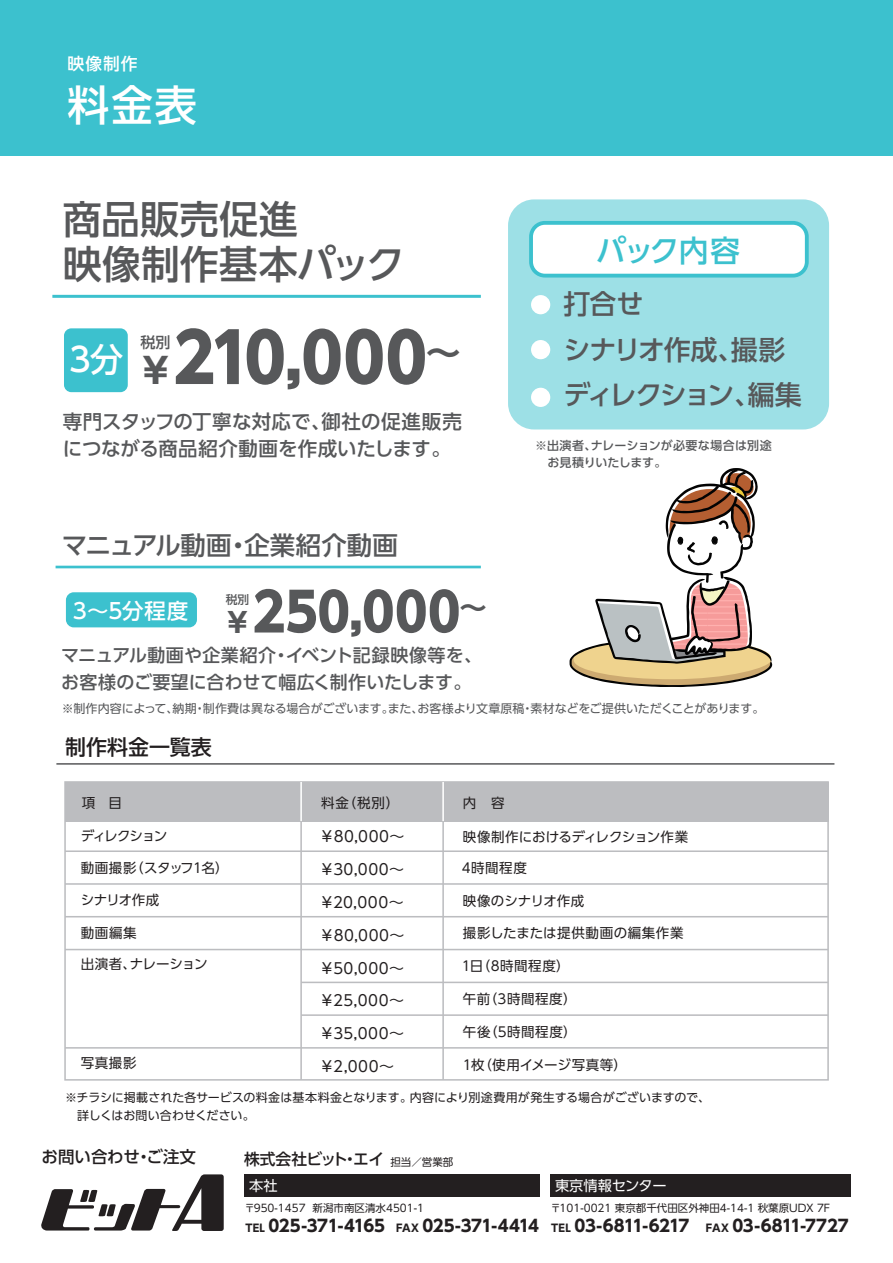
<style>
.page{position:relative;width:893px;height:1263px;background:#fff}
.page>*{position:absolute;margin:0;border:0;box-sizing:border-box;transform-origin:0 0}
.t1{font:69.3px "bita k";letter-spacing:-.025em;color:#57585a}
.t2{font:54.15px "bita k";letter-spacing:-.02em;color:#57585a}
.t3{font:500 42px "UD Shin Go Pro";color:#fff}
.t4{font:500 39px/45px "UD Shin Go Pro";letter-spacing:-.005em;color:#57585a}
.t5{font:500 33px "UD Shin Go Pro";color:#fff}
.t6{font:500 30px "UD Shin Go Pro";letter-spacing:-.045em;color:#3cc1ce}
.t7{font:500 27px/45.6px "UD Shin Go Pro";letter-spacing:-.05em;color:#57585a}
.t8{font:500 25.5px "UD Shin Go Pro";letter-spacing:-.005em;color:#57585a}
.t9{font:500 21.45px "UD Shin Go Pro";color:#fff}
.t10{font:500 21px "UD Shin Go Pro";color:#231f20}
.t11{font:500 19.5px/27px "UD Shin Go Pro";letter-spacing:.005em;color:#57585a}
.t12{font:500 18px/27px "UD Shin Go Pro";color:#57585a}
.t13{font:500 16.8px "UD Shin Go Pro";color:#fff}
.t14{font:700 16.5px "UD Shin Go Pro";letter-spacing:-.03em;color:#231f20}
.t15{font:500 16.5px "UD Shin Go Pro";color:#231f20}
.t16{font:500 15.75px "UD Shin Go Pro";letter-spacing:-.04em;color:#231f20}
.t17{font:15px/32.8px "UD Shin Go Pro";letter-spacing:.035em;color:#231f20}
.t18{font:500 15px "UD Shin Go Pro";color:#57585a}
.t19{font:14.25px "UD Shin Go Pro";letter-spacing:-.01em;color:#fff}
.t20{font:13.5px "UD Shin Go Pro";letter-spacing:.025em;color:#231f20}
.t21{font:13.5px "UD Shin Go Pro";color:#231f20}
.t22{font:13.5px "UD Shin Go Pro";letter-spacing:-.04em;color:#231f20}
.t23{font:13.5px "UD Shin Go Pro";letter-spacing:-.015em;color:#231f20}
.t24{font:13.5px "UD Shin Go Pro";letter-spacing:.005em;color:#231f20}
.t25{font:13.5px "UD Shin Go Pro";letter-spacing:-.105em;color:#231f20}
.t26{font:12px/18px "UD Shin Go Pro";color:#231f20}
.t27{font:12px "UD Shin Go Pro";letter-spacing:-.005em;color:#57585a}
.t28{font:500 12px/16.5px "UD Shin Go Pro";letter-spacing:.01em;color:#57585a}
.t29{font:500 11.7px "UD Shin Go Pro";color:#57585a}
.t30{font:10.5px "UD Shin Go Pro";color:#231f20}
.s1{font-family:"UD Shin Go Pro";font-weight:700;font-size:35.1px}
.s2{font-family:"UD Shin Go Pro";font-weight:700;font-size:27.45px}
.s3{font-weight:400;font-size:10.5px}
.s4{font-size:10.5px}
</style>
<div class="page">
<div style="left:0;top:0;width:893px;height:156px;background:#3cc1ce"></div>
<svg style="left:41px;top:1174px;width:183px;height:57px"></svg>
<div style="left:244px;top:1174px;width:296px;height:23px;background:#231f20"></div>
<div style="left:550px;top:1174px;width:300px;height:23px;background:#231f20"></div>
<div style="left:508px;top:199px;width:321px;height:230px;background:#9de0e6;border-radius:26px"></div>
<div style="left:531px;top:223px;width:276px;height:53px;background:#fff;border-radius:14px"></div>
<div style="left:529px;top:221px;width:280px;height:57px;border:4px solid #3cc1ce;border-radius:14px"></div>
<div style="left:531px;top:295px;width:19px;height:19px;background:#fff;border-radius:50%"></div>
<div style="left:531px;top:340px;width:19px;height:19px;background:#fff;border-radius:50%"></div>
<div style="left:531px;top:388px;width:19px;height:19px;background:#fff;border-radius:50%"></div>
<div style="left:64px;top:781px;width:765px;height:300px;border:2px solid #bcbdc0"></div>
<div style="left:65px;top:782px;width:763px;height:39px;background:#bcbdc0"></div>
<hr style="left:65px;top:850px;width:763px;height:2px;background:#bcbdc0">
<hr style="left:65px;top:883px;width:763px;height:2px;background:#bcbdc0">
<hr style="left:65px;top:916px;width:763px;height:1px;background:#bcbdc0">
<hr style="left:65px;top:949px;width:763px;height:1px;background:#bcbdc0">
<hr style="left:65px;top:1047px;width:763px;height:2px;background:#bcbdc0">
<hr style="left:301px;top:1014px;width:527px;height:2px;background:#bcbdc0">
<hr style="left:301px;top:982px;width:527px;height:1px;background:#bcbdc0">
<hr style="left:300px;top:821px;width:2px;height:259px;background:#bcbdc0">
<hr style="left:442px;top:821px;width:2px;height:259px;background:#bcbdc0">
<hr style="left:300px;top:782px;width:2px;height:39px;background:#fff">
<hr style="left:442px;top:782px;width:2px;height:39px;background:#fff">
<hr style="left:56px;top:763px;width:778px;height:2px;background:#57585a">
<div style="left:64px;top:328px;width:64px;height:64px;background:#3cc1ce;border-radius:7px"></div>
<div style="left:66px;top:592px;width:131px;height:35px;background:#3cc1ce;border-radius:8px"></div>
<hr style="left:52px;top:295px;width:429px;height:3px;background:#3cc1ce">
<hr style="left:56px;top:566px;width:425px;height:2px;background:#3cc1ce">
<svg style="left:570px;top:468px;width:202px;height:219px"></svg>
<p class="t13" style="left:68px;top:50px;width:72px">映像制作</p>
<h3 class="t3" style="left:68px;top:71px;width:131px">料金表</h3>
<h3 class="t4" style="left:63px;top:196px;width:344px">商品販売促進<br>映像制作基本パック</h3>
<h3 class="t5" style="left:69px;top:332px;width:55px">3分</h3>
<h1 class="t1" style="left:138px;top:320px;width:324px"><span class="s1">￥</span>210,000<sup>～</sup></h1>
<p class="t18" style="left:140px;top:330px;width:31px">税別</p>
<h3 class="t11" style="left:63px;top:407px;width:400px">専門スタッフの丁寧な対応で、御社の促進販売につながる商品紹介動画を作成いたします。</h3>
<h3 class="t8" style="left:62px;top:524px;width:338px">マニュアル動画・企業紹介動画</h3>
<h3 class="t9" style="left:73px;top:593px;width:117px">3～5分程度</h3>
<h2 class="t2" style="left:224px;top:582px;width:264px"><span class="s2">￥</span>250,000<sup>～</sup></h2>
<p class="t29" style="left:226px;top:590px;width:25px">税別</p>
<h3 class="t6" style="left:596px;top:226px;width:146px">パック内容</h3>
<h3 class="t7" style="left:564px;top:280px;width:240px">打合せ<br>シナリオ作成、撮影ディレクション、編集</h3>
<p class="t28" style="left:535px;top:437px;width:238px">※出演者、ナレーションが必要な場合は別途　お見積りいたします。</p>
<h3 class="t12" style="left:61px;top:641px;width:422px">マニュアル動画や企業紹介・イベント記録映像等を、お客様のご要望に合わせて幅広く制作いたします。</h3>
<p class="t27" style="left:62px;top:699px;width:704px">※制作内容によって、納期・制作費は異なる場合がございます。また、お客様より文章原稿・素材などをご提供いただくことがあります。</p>
<h3 class="t10" style="left:65px;top:730px;width:148px">制作料金一覧表</h3>
<p class="t20" style="left:82px;top:792px;width:41px">項 目</p>
<p class="t20" style="left:321px;top:792px;width:80px">料金（税別）</p>
<p class="t20" style="left:463px;top:792px;width:43px">内 容</p>
<p class="t25" style="left:81px;top:825px;width:88px">ディレクション</p>
<p class="t17" style="left:319px;top:819px;width:87px">￥80,000～</p>
<p class="t21" style="left:463px;top:826px;width:227px">映像制作におけるディレクション作業</p>
<p class="t22" style="left:81px;top:857px;width:149px">動画撮影（スタッフ1名）</p>
<p class="t20" style="left:81px;top:889px;width:80px">シナリオ作成</p>
<p class="t20" style="left:81px;top:922px;width:57px">動画編集</p>
<p class="t23" style="left:81px;top:953px;width:128px">出演者、ナレーション</p>
<p class="t20" style="left:81px;top:1052px;width:57px">写真撮影</p>
<p class="t17" style="left:319px;top:852px;width:86px">￥30,000～￥20,000～</p>
<p class="t17" style="left:319px;top:918px;width:87px">￥80,000～</p>
<p class="t17" style="left:319px;top:951px;width:86px">￥50,000～</p>
<p class="t17" style="left:319px;top:984px;width:86px;line-height:32.4px">￥25,000～￥35,000～</p>
<p class="t17" style="left:319px;top:1049px;width:76px">￥2,000～</p>
<p class="t20" style="left:462px;top:857px;width:67px">4時間程度</p>
<p class="t24" style="left:463px;top:890px;width:123px">映像のシナリオ作成</p>
<p class="t20" style="left:463px;top:922px;width:222px">撮影したまたは提供動画の編集作業</p>
<p class="t20" style="left:462px;top:955px;width:109px">1日（8時間程度）</p>
<p class="t20" style="left:463px;top:988px;width:115px">午前（3時間程度）</p>
<p class="t20" style="left:463px;top:1020px;width:115px">午後（5時間程度）</p>
<p class="t21" style="left:463px;top:1054px;width:166px">1枚（使用イメージ写真等）</p>
<p class="t26" style="left:65px;top:1088px;width:647px">※チラシに掲載された各サービスの料金は基本料金となります。内容により別途費用が発生する場合がございますので、　詳しくはお問い合わせください。</p>
<p class="t15" style="left:42px;top:1144px;width:156px">お問い合わせ・ご注文</p>
<p class="t16" style="left:244px;top:1147px;width:211px">株式会社ビット・エイ<span class="s3">担当／営業部</span></p>
<p class="t19" style="left:249px;top:1174px;width:30px">本社</p>
<p class="t30" style="left:245px;top:1200px;width:181px">〒950-1457 新潟市南区清水4501-1</p>
<p class="t14" style="left:245px;top:1212px;width:295px"><span class="s4">TEL</span> 025-371-4165 <span class="s4">FAX</span> 025-371-4414</p>
<p class="t19" style="left:555px;top:1174px;width:113px">東京情報センター</p>
<p class="t30" style="left:550px;top:1200px;width:281px">〒101-0021 東京都千代田区外神田4-14-1 秋葉原UDX 7F</p>
<p class="t14" style="left:551px;top:1212px;width:299px"><span class="s4">TEL</span> 03-6811-6217 <span class="s4">FAX</span> 03-6811-7727</p>
</div>
